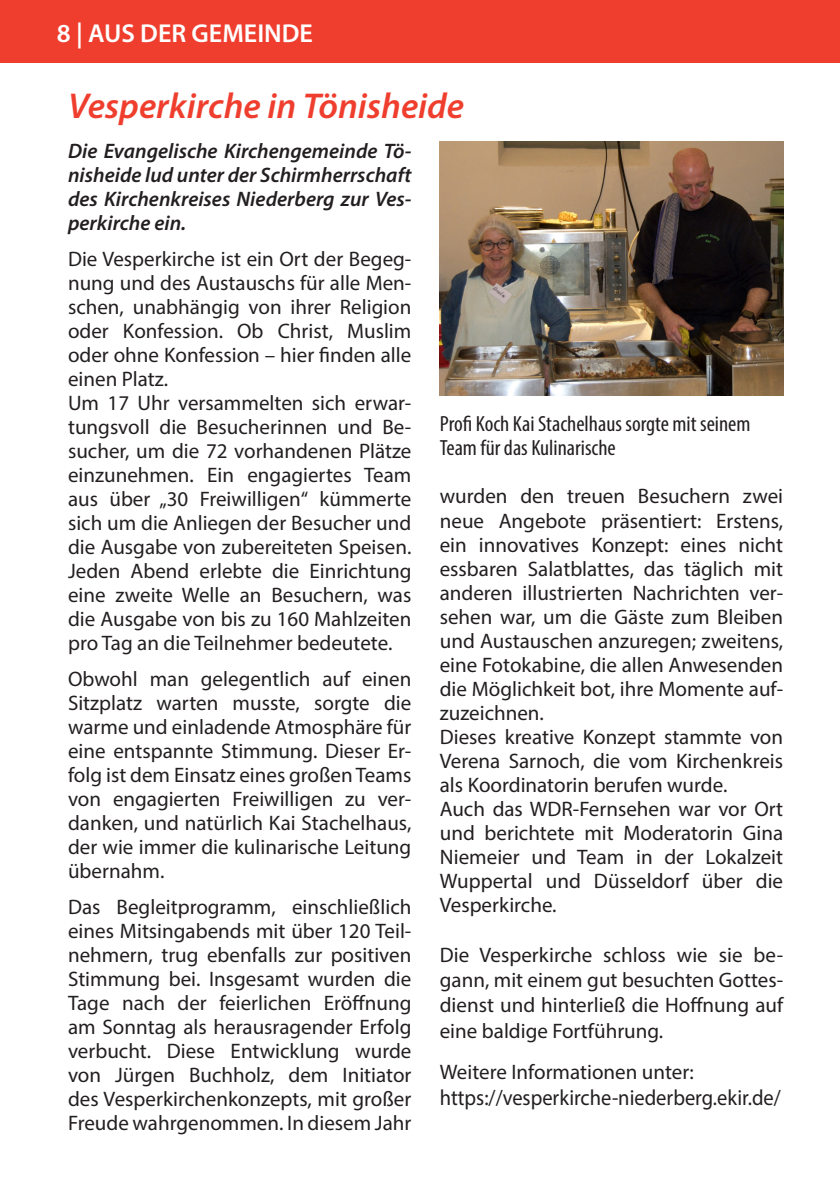
<style>
.page{position:relative;width:840px;height:1191px;background:#fff}
.page>*{position:absolute;margin:0;border:0;box-sizing:border-box;transform-origin:0 0}
.t1{font:italic 600 36px "Myriad Pro";color:#ef3e2e}
.t2{font:600 26px "Myriad Pro";color:#fff}
.t3{font:condensed 22px/24px "Myriad Pro";color:#231f20}
.t4{font:22px "Myriad Pro";color:#231f20;scale:.93 1}
.t5{font:21px/24px "Myriad Pro";color:#231f20;text-align:justify}
.t6{font:italic 600 21px/24px "Myriad Pro";color:#231f20;text-align:justify}
</style>
<div class="page">
<div style="left:0;top:0;width:839px;height:62px;background:#ef3e2e"></div>
<img style="left:439px;top:142px;width:343px;height:254px">
<p class="t2" style="left:57px;top:17px;width:257px">8 | AUS DER GEMEINDE</p>
<p class="t1" style="left:68px;top:83px;width:397px">Vesperkirche in Tönisheide</p>
<p class="t6" style="left:68px;top:138px;width:344px">Die Evangelische Kirchengemeinde Tö&shy;nisheide lud unter der Schirmherrschaft des Kirchenkreises Niederberg zur Ves&shy;perkirche ein.</p>
<p class="t5" style="left:68px;top:246px;width:345px">Die Vesperkirche ist ein Ort der Begeg&shy;nung und des Austauschs für alle Men&shy;schen, unabhängig von ihrer Religion oder Konfession. Ob Christ, Muslim oder ohne Konfession – hier finden alle einen Platz.</p>
<p class="t5" style="left:68px;top:390px;width:345px">Um 17 Uhr versammelten sich erwar&shy;tungsvoll die Besucherinnen und Be&shy;sucher, um die 72 vorhandenen Plätze einzunehmen. Ein engagiertes Team aus über „30 Freiwilligen“ kümmerte sich um die Anliegen der Besucher und die Ausgabe von zubereiteten Speisen.<br>Jeden Abend erlebte die Einrichtung eine zweite Welle an Besuchern, was die Ausgabe von bis zu 160 Mahlzeiten pro Tag an die Teilnehmer bedeutete.</p>
<p class="t5" style="left:68px;top:666px;width:345px">Obwohl man gelegentlich auf einen Sitzplatz warten musste, sorgte die warme und einladende Atmosphäre für eine entspannte Stimmung. Dieser Er&shy;folg ist dem Einsatz eines großen Teams von engagierten Freiwilligen zu ver&shy;danken, und natürlich Kai Stachelhaus, der wie immer die kulinarische Leitung übernahm.</p>
<p class="t5" style="left:68px;top:894px;width:345px">Das Begleitprogramm, einschließlich eines Mitsingabends mit über 120 Teil&shy;nehmern, trug ebenfalls zur positiven Stimmung bei. Insgesamt wurden die Tage nach der feierlichen Eröffnung am Sonntag als herausragender Erfolg verbucht. Diese Entwicklung wurde von Jürgen Buchholz, dem Initiator des Vesperkirchenkonzepts, mit großer Freude wahrgenommen. In diesem Jahr</p>
<p class="t3" style="left:439px;top:411px;width:312px">Profi Koch Kai Stachelhaus sorgte mit seinem<br>Team für das Kulinarische</p>
<p class="t5" style="left:439px;top:484px;width:345px">wurden den treuen Besuchern zwei neue Angebote präsentiert: Erstens, ein innovatives Konzept: eines nicht essbaren Salatblattes, das täglich mit anderen illustrierten Nachrichten ver&shy;sehen war, um die Gäste zum Bleiben und Austauschen anzuregen; zweitens, eine Fotokabine, die allen Anwesenden die Möglichkeit bot, ihre Momente auf&shy;zuzeichnen.</p>
<p class="t5" style="left:439px;top:724px;width:345px">Dieses kreative Konzept stammte von Verena Sarnoch, die vom Kirchenkreis als Koordinatorin berufen wurde.</p>
<p class="t5" style="left:439px;top:796px;width:345px">Auch das WDR-Fernsehen war vor Ort und berichtete mit Moderatorin Gina Niemeier und Team in der Lokalzeit Wuppertal und Düsseldorf über die Vesperkirche.</p>
<p class="t5" style="left:439px;top:942px;width:345px;line-height:25.2px">Die Vesperkirche schloss wie sie be&shy;gann, mit einem gut besuchten Gottes&shy;dienst und hinterließ die Hoffnung auf eine baldige Fortführung.</p>
<p class="t5" style="left:439px;top:1059px;width:255px">Weitere Informationen unter:</p>
<p class="t4" style="left:439px;top:1084px;width:368px">https://vesperkirche-niederberg.ekir.de/</p>
</div>
